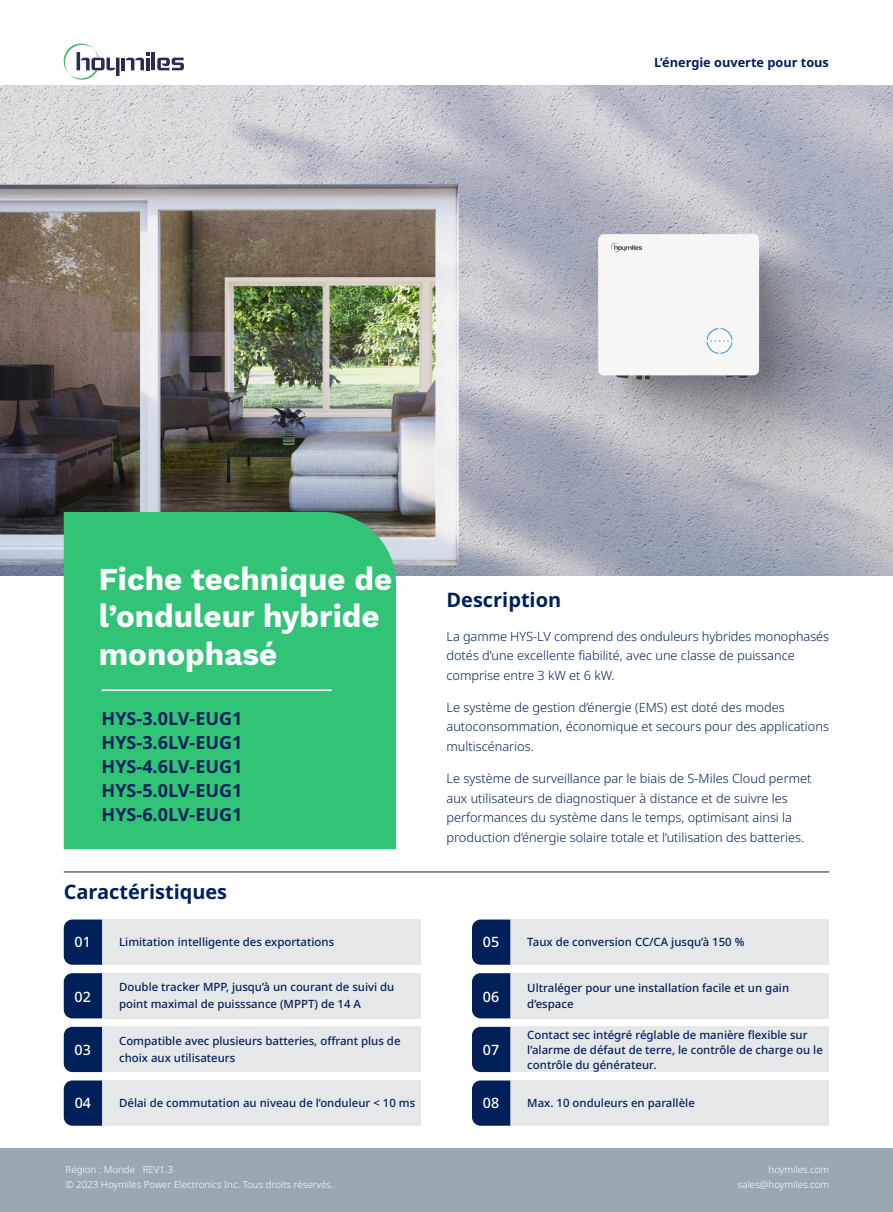
<style>
.page{position:relative;width:893px;height:1212px;background:#fff}
.page>*{position:absolute;margin:0;border:0;box-sizing:border-box;transform-origin:0 0}
.t1{font:700 31.35px/37.5px "Work Sans";color:#fff}
.t2{font:700 19.95px "Noto Sans";color:#00205a}
.t3{font:700 18px "Noto Sans";color:#00205a}
.t4{font:500 14.25px "Noto Sans";color:#fff}
.t5{font:300 12.75px/19.5px "Noto Sans";color:#00205a}
.t6{font:700 12.75px "Noto Sans";color:#00205a}
.t7{font:500 11.4px/17.1px "Noto Sans";color:#00205a}
.t8{font:300 9.75px "Noto Sans";color:#fff}
</style>
<div class="page">
<img style="left:0;top:85px;width:893px;height:491px">
<img style="left:495px;top:204px;width:367px;height:207px">
<div style="left:64px;top:512px;width:332px;height:337px;background:#31c477"></div>
<div style="left:0;top:1148px;width:893px;height:64px;background:#9aa8b4"></div>
<hr style="left:64px;top:872px;width:765px;height:1px;background:#231f20">
<hr style="left:102px;top:689px;width:230px;height:2px;background:#fff">
<div style="left:102px;top:973px;width:319px;height:45px;background:#e6e7e9"></div>
<div style="left:102px;top:919px;width:319px;height:46px;background:#e6e7e9"></div>
<div style="left:102px;top:1027px;width:319px;height:45px;background:#e6e7e9"></div>
<div style="left:510px;top:973px;width:319px;height:45px;background:#e6e7e9"></div>
<div style="left:510px;top:919px;width:319px;height:46px;background:#e6e7e9"></div>
<div style="left:510px;top:1027px;width:319px;height:45px;background:#e6e7e9"></div>
<div style="left:64px;top:973px;width:38px;height:45px;background:#00205a"></div>
<div style="left:64px;top:919px;width:38px;height:46px;background:#00205a"></div>
<div style="left:64px;top:1027px;width:38px;height:45px;background:#00205a"></div>
<div style="left:472px;top:973px;width:38px;height:45px;background:#00205a"></div>
<div style="left:472px;top:919px;width:38px;height:46px;background:#00205a"></div>
<div style="left:472px;top:1027px;width:38px;height:45px;background:#00205a"></div>
<div style="left:102px;top:1080px;width:319px;height:46px;background:#e6e7e9"></div>
<div style="left:510px;top:1080px;width:319px;height:46px;background:#e6e7e9"></div>
<div style="left:64px;top:1080px;width:38px;height:46px;background:#00205a"></div>
<div style="left:472px;top:1080px;width:38px;height:46px;background:#00205a"></div>
<hr style="left:152px;top:52px;width:3px;height:18px;background:#2a2c52">
<svg style="left:157px;top:58px;width:27px;height:12px"></svg>
<svg style="left:63px;top:43px;width:87px;height:37px"></svg>
<p class="t6" style="left:654px;top:53px;width:176px">L’énergie ouverte pour tous</p>
<p class="t1" style="left:99px;top:559px;width:295px">Fiche technique de l’onduleur hybride monophasé</p>
<p class="t3" style="left:102px;top:706px;width:142px">HYS-3.0LV-EUG1</p>
<p class="t3" style="left:102px;top:730px;width:142px">HYS-3.6LV-EUG1</p>
<p class="t3" style="left:102px;top:754px;width:142px">HYS-4.6LV-EUG1</p>
<p class="t3" style="left:102px;top:778px;width:142px">HYS-5.0LV-EUG1</p>
<p class="t3" style="left:102px;top:802px;width:142px">HYS-6.0LV-EUG1</p>
<p class="t2" style="left:64px;top:877px;width:165px">Caractéristiques</p>
<p class="t4" style="left:75px;top:932px;width:18px">01</p>
<p class="t4" style="left:75px;top:986px;width:18px">02</p>
<p class="t4" style="left:75px;top:1040px;width:18px">03</p>
<p class="t7" style="left:119px;top:934px;width:217px">Limitation intelligente des exportations</p>
<p class="t7" style="left:119px;top:979px;width:277px">Double tracker MPP, jusqu’à un courant de suivi du point maximal de puisssance (MPPT) de 14 A</p>
<p class="t7" style="left:119px;top:1032px;width:283px">Compatible avec plusieurs batteries, offrant plus de choix aux utilisateurs</p>
<p class="t2" style="left:446px;top:585px;width:116px">Description</p>
<p class="t5" style="left:446px;top:626px;width:384px">La gamme HYS-LV comprend des onduleurs hybrides monophasés dotés d’une excellente fiabilité, avec une classe de puissance comprise entre 3 kW et 6 kW.</p>
<p class="t5" style="left:446px;top:698px;width:384px">Le système de gestion d’énergie (EMS) est doté des modes autoconsommation, économique et secours pour des applications multiscénarios.</p>
<p class="t5" style="left:446px;top:769px;width:366px">Le système de surveillance par le biais de S-Miles Cloud permet aux utilisateurs de diagnostiquer à distance et de suivre les performances du système dans le temps, optimisant ainsi la production d’énergie solaire totale et l’utilisation des batteries.</p>
<p class="t4" style="left:483px;top:932px;width:18px">05</p>
<p class="t4" style="left:483px;top:986px;width:18px">06</p>
<p class="t4" style="left:483px;top:1040px;width:18px">07</p>
<p class="t7" style="left:527px;top:934px;width:219px">Taux de conversion CC/CA jusqu’à 150 %</p>
<p class="t7" style="left:527px;top:980px;width:263px;line-height:15.6px">Ultraléger pour une installation facile et un gain d’espace</p>
<p class="t7" style="left:527px;top:1027px;width:297px;line-height:15px">Contact sec intégré réglable de manière flexible sur l’alarme de défaut de terre, le contrôle de charge ou le contrôle du générateur.</p>
<p class="t4" style="left:75px;top:1093px;width:18px">04</p>
<p class="t7" style="left:119px;top:1095px;width:298px">Délai de commutation au niveau de l’onduleur &lt; 10 ms</p>
<p class="t4" style="left:483px;top:1093px;width:18px">08</p>
<p class="t7" style="left:527px;top:1095px;width:169px">Max. 10 onduleurs en parallèle</p>
<p class="t8" style="left:65px;top:1162px;width:109px">Région : Monde REV1.3</p>
<p class="t8" style="left:65px;top:1177px;width:269px">© 2023 Hoymiles Power Electronics Inc. Tous droits réservés.</p>
<p class="t8" style="left:769px;top:1162px;width:62px">hoymiles.com</p>
<p class="t8" style="left:738px;top:1177px;width:93px">sales@hoymiles.com</p>
</div>
